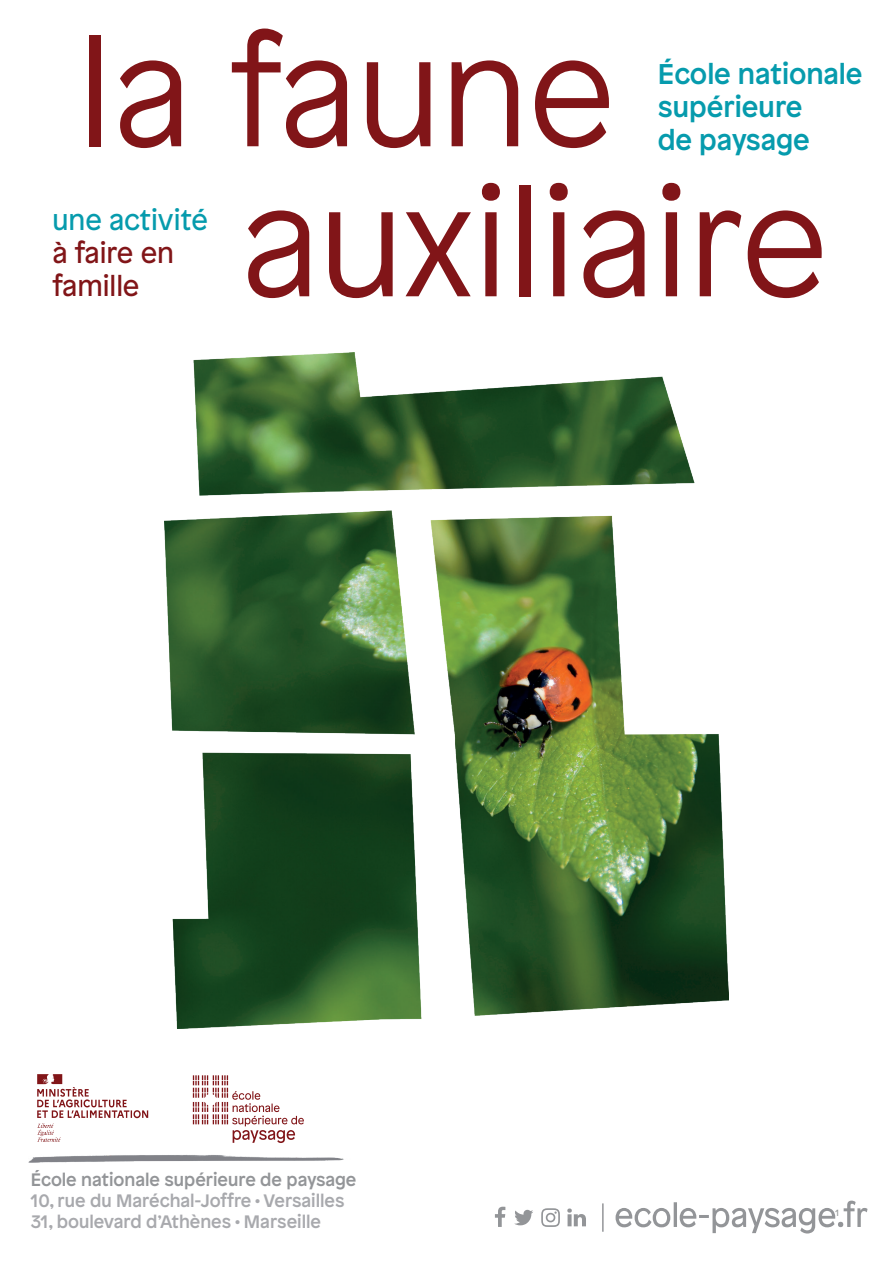
<style>
.page{position:relative;width:893px;height:1263px;background:#fff}
.page>*{position:absolute;margin:0;border:0;box-sizing:border-box;transform-origin:0 0}
.t1{font:300 150px/150px "Patron";color:#811518}
.t2{font:500 28.5px/33px "Patron";color:#069bad}
.t3{font:28.5px/33px "Patron";color:#811518}
.t4{font:28.5px "Patron";color:#069bad}
.t5{font:500 18px/21px "Patron";color:#a8a9ad}
.t6{font:500 18px "Patron";color:#939598}
.t7{font:9px "Patron";color:#939696}
</style>
<div class="page">
<svg style="left:495px;top:1207px;width:91px;height:20px"></svg>
<svg style="left:616px;top:1200px;width:251px;height:33px"></svg>
<hr style="left:602px;top:1203px;width:2px;height:29px;background:#939598">
<svg style="left:193px;top:1075px;width:111px;height:68px"></svg>
<img style="left:28px;top:1155px;width:316px;height:8px">
<svg style="left:37px;top:1074px;width:111px;height:68px"></svg>
<img style="left:164px;top:353px;width:565px;height:675px">
<h1 class="t1" style="left:240px;top:10px;width:589px;text-indent:-162px">la faune auxiliaire</h1>
<h2 class="t2" style="left:658px;top:55px;width:206px">École nationale supérieure<br>de paysage</h2>
<h2 class="t4" style="left:52px;top:199px;width:157px">une activité</h2>
<h2 class="t3" style="left:52px;top:235px;width:123px">à faire en famille</h2>
<p class="t6" style="left:31px;top:1166px;width:327px">École nationale supérieure de paysage</p>
<p class="t5" style="left:31px;top:1189px;width:315px">10, rue du Maréchal-Joffre • Versailles<br>31, boulevard d’Athènes • Marseille</p>
<p class="t7" style="left:835px;top:1206px;width:5px">1</p>
</div>
